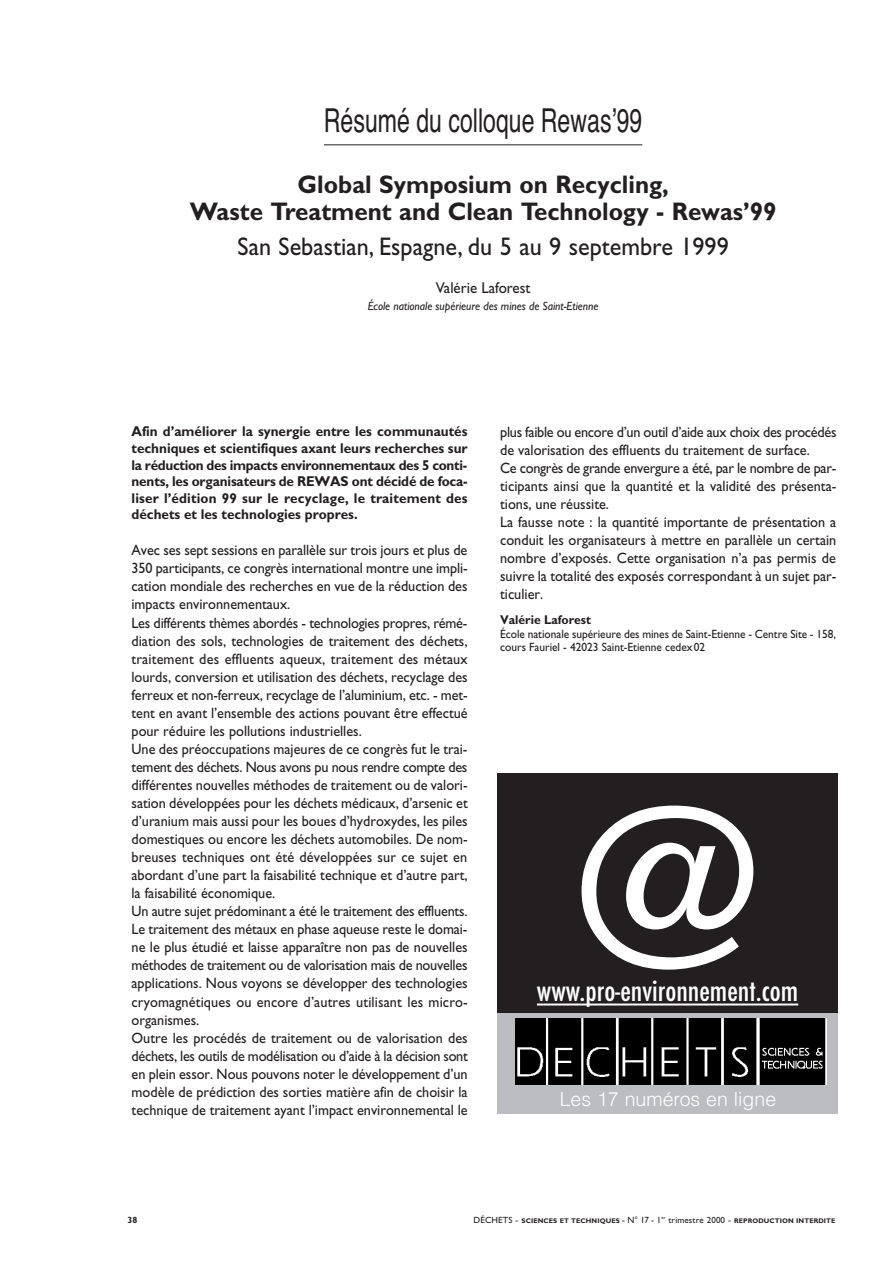
<style>
.page{position:relative;width:893px;height:1263px;background:#fff}
.page>*{position:absolute;margin:0;border:0;box-sizing:border-box;transform-origin:0 0}
.t1{font:216.45px "Helvetica";color:#fff}
.t2{font:33px "Helvetica";color:#231f20;scale:.7 1}
.t3{font:500 condensed 28.5px "Futura";color:#fff}
.t4{font:700 25.5px/27px "Gill Sans";color:#231f20;text-align:center;scale:.95 1}
.t5{font:25.5px "Gill Sans";color:#231f20;scale:.95 1}
.t6{font:300 19.5px "Helvetica";color:#fff}
.t7{font:15.75px "Gill Sans";color:#231f20;scale:.95 1}
.t8{font:15px/18px "Gill Sans";color:#231f20;scale:.95 1}
.t9{font:700 14.25px/16.5px "Gill Sans";color:#231f20;text-align:justify;scale:.95 1}
.t10{font:700 12.75px "Gill Sans";color:#231f20;scale:.95 1}
.t11{font:12px/13.5px "Gill Sans";color:#231f20;scale:.95 1}
.t12{font:italic 12px "Gill Sans";color:#231f20;scale:.95 1}
.t13{font:700 9px "Gill Sans";color:#231f20}
.t14{font:700 6.75px "Gill Sans";letter-spacing:.015em;color:#231f20}
.s1{font-weight:400;font-size:9px}
</style>
<div class="page">
<hr style="left:324px;top:145px;width:318px;height:1px;background:#231f20">
<div style="left:497px;top:773px;width:341px;height:340px;background:#231f20"></div>
<div style="left:497px;top:1013px;width:341px;height:101px;background:#bbbdc0"></div>
<hr style="left:537px;top:1003px;width:261px;height:2px;background:#fff">
<img style="left:515px;top:1019px;width:310px;height:65px">
<h2 class="t2" style="left:324px;top:108px;width:456px">Résumé du colloque Rewas’99</h2>
<h3 class="t4" style="left:190px;top:174px;width:619px">Global Symposium on Recycling,<br>Waste Treatment and Clean Technology - Rewas’99</h3>
<h3 class="t5" style="left:238px;top:238px;width:519px">San Sebastian, Espagne, du 5 au 9 septembre 1999</h3>
<p class="t7" style="left:436px;top:282px;width:101px">Valérie Laforest</p>
<p class="t12" style="left:368px;top:301px;width:244px">École nationale supérieure des mines de Saint-Etienne</p>
<p class="t9" style="left:132px;top:425px;width:355px">Afin d’améliorer la synergie entre les communautés techniques et scientifiques axant leurs recherches sur la réduction des impacts environnementaux des 5 conti&shy;nents, les organisateurs de REWAS ont décidé de foca&shy;liser l’édition 99 sur le recyclage, le traitement des déchets et les technologies propres.</p>
<p class="t8" style="left:132px;top:543px;width:355px">Avec ses sept sessions en parallèle sur trois jours et plus de 350 participants, ce congrès international montre une impli&shy;cation mondiale des recherches en vue de la réduction des impacts environnementaux.<br>Les différents thèmes abordés - technologies propres, rémé&shy;diation des sols, technologies de traitement des déchets, traitement des effluents aqueux, traitement des métaux lourds, conversion et utilisation des déchets, recyclage des ferreux et non-ferreux, recyclage de l’aluminium, etc. - met&shy;tent en avant l’ensemble des actions pouvant être effectué pour réduire les pollutions industrielles.<br>Une des préoccupations majeures de ce congrès fut le trai&shy;tement des déchets. Nous avons pu nous rendre compte des différentes nouvelles méthodes de traitement ou de valori&shy;sation développées pour les déchets médicaux, d’arsenic et d’uranium mais aussi pour les boues d’hydroxydes, les piles domestiques ou encore les déchets automobiles. De nom&shy;breuses techniques ont été développées sur ce sujet en abordant d’une part la faisabilité technique et d’autre part, la faisabilité économique.<br>Un autre sujet prédominant a été le traitement des effluents.<br>Le traitement des métaux en phase aqueuse reste le domai&shy;ne le plus étudié et laisse apparaître non pas de nouvelles méthodes de traitement ou de valorisation mais de nouvelles applications. Nous voyons se développer des technologies cryomagnétiques ou encore d’autres utilisant les micro&shy;organismes.<br>Outre les procédés de traitement ou de valorisation des déchets, les outils de modélisation ou d’aide à la décision sont en plein essor. Nous pouvons noter le développement d’un modèle de prédiction des sorties matière afin de choisir la technique de traitement ayant l’impact environnemental le</p>
<p class="t8" style="left:500px;top:425px;width:355px">plus faible ou encore d’un outil d’aide aux choix des procédés de valorisation des effluents du traitement de surface.<br>Ce congrès de grande envergure a été, par le nombre de par&shy;ticipants ainsi que la quantité et la validité des présenta&shy;tions, une réussite.<br>La fausse note : la quantité importante de présentation a conduit les organisateurs à mettre en parallèle un certain nombre d’exposés. Cette organisation n’a pas permis de suivre la totalité des exposés correspondant à un sujet par&shy;ticulier.</p>
<p class="t10" style="left:500px;top:615px;width:97px">Valérie Laforest</p>
<p class="t11" style="left:500px;top:628px;width:355px">École nationale supérieure des mines de Saint-Etienne - Centre Site - 158, cours Fauriel - 42023 Saint-Etienne cedex02</p>
<h1 class="t1" style="left:558px;top:810px;width:221px">@</h1>
<h3 class="t3" style="left:537px;top:975px;width:263px">www.pro-environnement.com</h3>
<h3 class="t6" style="left:560px;top:1092px;width:218px">Les 17 numéros en ligne</h3>
<p class="t13" style="left:128px;top:1217px;width:11px">38</p>
<p class="t14" style="left:474px;top:1219px;width:363px"><span class="s1">DÉCHETS -</span> SCIENCES ET TECHNIQUES <span class="s1">- N° 17 - 1</span><sup>er</sup> <span class="s1">trimestre 2000 -</span> REPRODUCTION INTERDITE</p>
</div>
